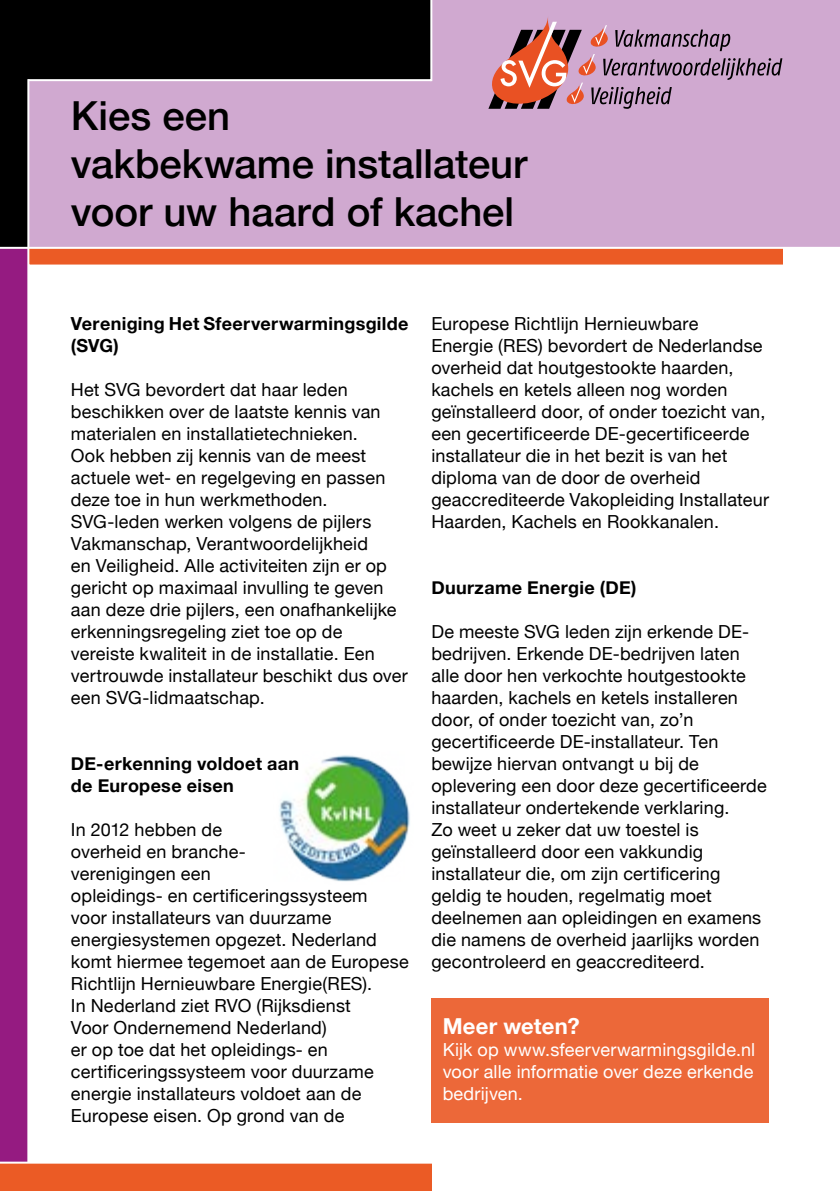
<style>
.page{position:relative;width:840px;height:1191px;background:#fff}
.page>*{position:absolute;margin:0;border:0;box-sizing:border-box;transform-origin:0 0}
.t1{font:500 40px/48px "Helvetica Neue";color:#000}
.t2{font:700 22px "Helvetica Neue";letter-spacing:.01em;color:#fff}
.t3{font:18px/22px "Helvetica Neue";letter-spacing:.01em;color:#000}
.t4{font:700 18px/22px "Helvetica Neue";letter-spacing:.02em;color:#000}
.t5{font:18px/22px "Helvetica Neue";letter-spacing:.01em;color:#fff;text-align:justify}
</style>
<div class="page">
<div style="left:431px;top:997px;width:337px;height:125px;background:#ec6839"></div>
<div style="left:28px;top:0;width:811px;height:247px;background:#d0a9d0"></div>
<div style="left:0;top:232px;width:28px;height:938px;background:#951b81"></div>
<div style="left:0;top:0;width:431px;height:80px;background:#000"></div>
<div style="left:0;top:0;width:28px;height:247px;background:#000"></div>
<hr style="left:430px;top:0;width:2px;height:81px;background:#fff">
<hr style="left:28px;top:79px;width:403px;height:2px;background:#fff">
<div style="left:28px;top:248px;width:754px;height:17px;background:#eb5b25"></div>
<hr style="left:27px;top:79px;width:2px;height:1101px;background:#fff">
<hr style="left:28px;top:264px;width:754px;height:2px;background:#fff">
<div style="left:0;top:1162px;width:431px;height:29px;background:#eb5b25"></div>
<hr style="left:0;top:247px;width:839px;height:2px;background:#fff">
<hr style="left:0;top:1161px;width:839px;height:2px;background:#fff">
<svg style="left:488px;top:17px;width:294px;height:92px"></svg>
<img style="left:279px;top:755px;width:131px;height:127px">
<h1 class="t1" style="left:71px;top:88px;width:457px">Kies een<br>vakbekwame installateur voor uw haard of kachel</h1>
<p class="t4" style="left:71px;top:313px;width:339px">Vereniging Het Sfeerverwarmingsgilde (SVG)</p>
<p class="t3" style="left:71px;top:380px;width:338px">Het SVG bevordert dat haar leden beschikken over de laatste kennis van materialen en installatietechnieken.<br>Ook hebben zij kennis van de meest actuele wet- en regelgeving en passen deze toe in hun werkmethoden.<br>SVG-leden werken volgens de pijlers Vakmanschap, Verantwoordelijkheid<br>en Veiligheid. Alle activiteiten zijn er op gericht op maximaal invulling te geven aan deze drie pijlers, een onafhankelijke erkenningsregeling ziet toe op de vereiste kwaliteit in de installatie. Een vertrouwde installateur beschikt dus over een SVG-lidmaatschap.</p>
<p class="t4" style="left:71px;top:753px;width:230px">DE-erkenning voldoet aan de Europese eisen</p>
<p class="t3" style="left:71px;top:820px;width:339px">In 2012 hebben de<br>overheid en branche-<br>verenigingen een<br>opleidings- en certificeringssysteem<br>voor installateurs van duurzame energiesystemen opgezet. Nederland komt hiermee tegemoet aan de Europese<br>Richtlijn Hernieuwbare Energie(RES).<br>In Nederland ziet RVO (Rijksdienst<br>Voor Ondernemend Nederland)<br>er op toe dat het opleidings- en certificeringssysteem voor duurzame energie installateurs voldoet aan de<br>Europese eisen. Op grond van de</p>
<p class="t3" style="left:431px;top:314px;width:339px">Europese Richtlijn Hernieuwbare<br>Energie (RES) bevordert de Nederlandse overheid dat houtgestookte haarden, kachels en ketels alleen nog worden geïnstalleerd door, of onder toezicht van, een gecertificeerde DE-gecertificeerde installateur die in het bezit is van het diploma van de door de overheid geaccrediteerde Vakopleiding Installateur Haarden, Kachels en Rookkanalen.</p>
<p class="t4" style="left:431px;top:577px;width:206px">Duurzame Energie (DE)</p>
<p class="t3" style="left:431px;top:622px;width:337px">De meeste SVG leden zijn erkende DE&shy;bedrijven. Erkende DE-bedrijven laten alle door hen verkochte houtgestookte haarden, kachels en ketels installeren door, of onder toezicht van, zo’n gecertificeerde DE-installateur. Ten bewijze hiervan ontvangt u bij de oplevering een door deze gecertificeerde installateur ondertekende verklaring.<br>Zo weet u zeker dat uw toestel is geïnstalleerd door een vakkundig installateur die, om zijn certificering geldig te houden, regelmatig moet deelnemen aan opleidingen en examens die namens de overheid jaarlijks worden gecontroleerd en geaccrediteerd.</p>
<p class="t2" style="left:442px;top:1009px;width:138px">Meer weten?</p>
<p class="t5" style="left:442px;top:1040px;width:314px">Kijk op www.sfeerverwarmingsgilde.nl voor alle informatie over deze erkende bedrijven.</p>
</div>
